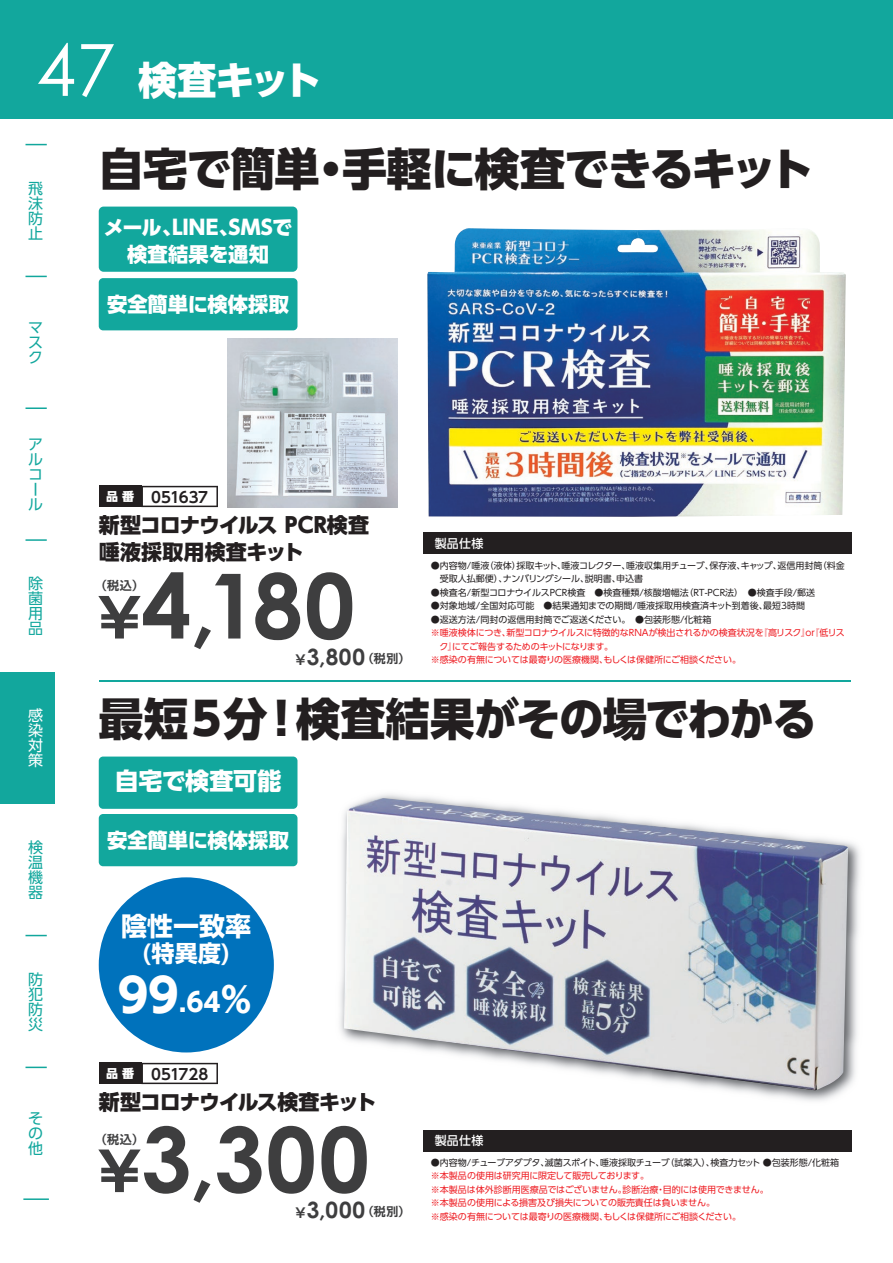
<style>
.page{position:relative;width:893px;height:1263px;background:#fff}
.page>*{position:absolute;margin:0;border:0;box-sizing:border-box;transform-origin:0 0}
.t1{font:700 90px "Century Gothic";letter-spacing:.015em;color:#3e3e3f}
.t2{font:45px "UD Shin Go Pr 6 Heavy 90 msp RKSJ H";letter-spacing:-.025em;color:#231f20}
.t3{font:800 39px "UD Shin Go Pr 6";letter-spacing:-.065em;color:#fff}
.t4{font:25.95px "UD Shin Go Pr 6 Bold 90 msp RKSJ H";color:#fff}
.t5{font:24px "UD Shin Go Pr 6 Heavy 90 msp RKSJ H";letter-spacing:-.015em;color:#fff}
.t6{font:23.1px "UD Shin Go Pr 6 Bold 90 msp RKSJ H";color:#fff}
.t7{font:700 22.5px "Century Gothic";letter-spacing:.04em;color:#3e3e3f}
.t8{font:21px/27px "UD Shin Go Pr 6 Heavy 90 msp RKSJ H";color:#231f20}
.t9{font:21px "UD Shin Go Pr 6 Heavy 90 msp RKSJ H";letter-spacing:-.065em;color:#231f20}
.t10{font:20.25px/27px "UD Shin Go Pr 6 Heavy 90 msp RKSJ H";color:#fff;text-align:center}
.t11{font:15px/15px "UD Shin Go Pr 6 Regular 90 msp RKSJ V";color:#12a79d;text-align:justify}
.t12{font:15px "UD Shin Go Pr 6 De Bold 90 msp RKSJ H";letter-spacing:-.015em;color:#231f20}
.t13{font:15px/15px "UD Shin Go Pr 6 Regular 90 msp RKSJ V";color:#fff;text-align:justify}
.t14{font:12px "Shin Go Pr 6 De Bold 90 msp RKSJ H";color:#3e3e3f}
.t15{font:12px "UD Shin Go Pr 6 Medium 90 msp RKSJ H";letter-spacing:.02em;color:#fff}
.t16{font:11.85px "Shin Go Pr 6 De Bold 90 msp RKSJ H";color:#3e3e3f}
.t17{font:9px/13.5px "UD Shin Go Pr 6 Regular 90 msp RKSJ H";letter-spacing:-.015em;color:#ee1d23}
.t18{font:9px/13.5px "UD Shin Go Pr 6 Regular 90 msp RKSJ H";color:#231f20}
.t19{font:9px "UD Shin Go Pr 6 Regular 90 msp RKSJ H";letter-spacing:-.045em;color:#ee1d23}
.s1{font-family:"UD Shin Go Pr 6 Heavy 90 msp RKSJ H";font-size:12px;color:#fff}
.s2{font-family:"Shin Go Pr 6 Bold 90 msp RKSJ H";font-weight:400;font-size:54px}
.s3{font-family:"Shin Go Pr 6 De Bold 90 msp RKSJ H";font-weight:400;font-size:13.5px}
.s4{font-size:46.2px}
.s5{font-size:34.65px}
.s6{font-family:"Shin Go Pr 6 De Bold 90 msp RKSJ H";font-weight:400;font-size:11.85px}
.s7{color:#231f20}
</style>
<div class="page">
<div style="left:0;top:0;width:893px;height:119px;background:#12a79d"></div>
<div style="left:0;top:672px;width:55px;height:132px;background:#12a79d"></div>
<hr style="left:23px;top:1198px;width:26px;height:2px;background:#12a79d">
<svg style="left:26px;top:144px;width:21px;height:1px"></svg>
<svg style="left:26px;top:276px;width:21px;height:1px"></svg>
<hr style="left:26px;top:407px;width:21px;height:2px;background:#12a79d">
<hr style="left:26px;top:539px;width:21px;height:2px;background:#12a79d">
<svg style="left:26px;top:935px;width:21px;height:1px"></svg>
<hr style="left:26px;top:1066px;width:21px;height:2px;background:#12a79d">
<div style="left:99px;top:486px;width:42px;height:21px;background:#231f20"></div>
<svg style="left:141px;top:486px;width:77px;height:21px"></svg>
<div style="left:423px;top:533px;width:429px;height:21px;background:#231f20"></div>
<div style="left:423px;top:1130px;width:429px;height:21px;background:#231f20"></div>
<div style="left:99px;top:1063px;width:42px;height:21px;background:#231f20"></div>
<svg style="left:141px;top:1063px;width:77px;height:21px"></svg>
<img style="left:427px;top:228px;width:419px;height:289px">
<img style="left:228px;top:339px;width:169px;height:168px">
<div style="left:99px;top:207px;width:198px;height:65px;background:#12a79d;border-radius:5px"></div>
<div style="left:99px;top:756px;width:198px;height:53px;background:#12a79d;border-radius:4px"></div>
<div style="left:99px;top:814px;width:198px;height:52px;background:#12a79d;border-radius:4px"></div>
<div style="left:99px;top:278px;width:198px;height:52px;background:#12a79d;border-radius:4px"></div>
<div style="left:99px;top:877px;width:175px;height:175px;background:#0072bc;border-radius:50%"></div>
<img style="left:340px;top:794px;width:520px;height:307px">
<img style="left:340px;top:1091px;width:35px;height:10px">
<img style="left:347px;top:798px;width:501px;height:292px">
<hr style="left:99px;top:681px;width:751px;height:1px;background:#12a79d">
<h3 class="t11" style="left:28px;top:180px;width:16px">飛沫防止</h3>
<h3 class="t11" style="left:28px;top:319px;width:15px">マスク</h3>
<h3 class="t11" style="left:28px;top:436px;width:16px;text-align:left">アルコール</h3>
<h3 class="t11" style="left:28px;top:575px;width:16px">除菌用品</h3>
<h3 class="t13" style="left:28px;top:707px;width:16px">感染対策</h3>
<h3 class="t11" style="left:28px;top:839px;width:16px">検温機器</h3>
<h3 class="t11" style="left:28px;top:971px;width:16px">防犯防災</h3>
<h3 class="t11" style="left:28px;top:1110px;width:16px">その他</h3>
<p class="t3" style="left:138px;top:48px;width:185px">検査キット</p>
<p class="t2" style="left:99px;top:132px;width:716px">自宅で簡単・手軽に検査できるキット</p>
<p class="t10" style="left:104px;top:213px;width:190px">メール、LINE、SMSで検査結果を通知</p>
<p class="t10" style="left:107px;top:290px;width:183px">安全簡単に検体採取</p>
<p class="t12" style="left:106px;top:485px;width:104px"><span class="s1">品 番</span> 051637</p>
<p class="t8" style="left:99px;top:511px;width:272px">新型コロナウイルス PCR検査唾液採取用検査キット</p>
<p class="t1" style="left:92px;top:537px;width:264px"><span class="s2">￥</span>4,180</p>
<p class="t14" style="left:95px;top:576px;width:50px">（税込）</p>
<p class="t7" style="left:294px;top:640px;width:73px"><span class="s3">￥</span>3,800</p>
<p class="t16" style="left:362px;top:649px;width:50px">（税別）</p>
<p class="t15" style="left:435px;top:534px;width:50px">製品仕様</p>
<p class="t18" style="left:440px;top:558px;width:406px;text-indent:-9px">●内容物/唾液（液体）採取キット、唾液コレクター、唾液収集用チューブ、保存液、キャップ、返信用封筒（料金受取人払郵便）、ナンバリングシール、説明書、申込書</p>
<p class="t18" style="left:431px;top:585px;width:395px">●検査名/新型コロナウイルスPCR検査　●検査種類/核酸増幅法（RT-PCR法）　●検査手段/郵送　</p>
<p class="t18" style="left:431px;top:599px;width:376px">●対象地域/全国対応可能　●結果通知までの期間/唾液採取用検査済キット到着後、最短3時間</p>
<p class="t18" style="left:431px;top:612px;width:282px">●返送方法/同封の返信用封筒でご返送ください。　●包装形態/化粧箱</p>
<p class="t17" style="left:431px;top:626px;width:415px">※唾液検体につき、新型コロナウイルスに特徴的なRNAが検出されるかの検査状況を『高リスク』or『低リス</p>
<p class="t19" style="left:439px;top:639px;width:175px">ク』にてご報告するためのキットになります。</p>
<p class="t17" style="left:431px;top:653px;width:312px">※感染の有無については最寄りの医療機関、もしくは保健所にご相談ください。</p>
<p class="t2" style="left:99px;top:682px;width:720px">最短５分！検査結果がその場でわかる</p>
<p class="t5" style="left:115px;top:762px;width:168px">自宅で検査可能</p>
<p class="t10" style="left:107px;top:826px;width:183px">安全簡単に検体採取</p>
<p class="t4" style="left:121px;top:904px;width:131px">陰性一致率</p>
<p class="t6" style="left:143px;top:934px;width:89px">(特異度)</p>
<p class="t4" style="left:118px;top:981px;width:137px"><span class="s4">99</span>.64<span class="s5">％</span></p>
<p class="t12" style="left:106px;top:1062px;width:104px"><span class="s1">品 番</span> 051728</p>
<p class="t9" style="left:99px;top:1084px;width:279px">新型コロナウイルス検査キット</p>
<p class="t1" style="left:92px;top:1091px;width:278px"><span class="s2">￥</span>3,300</p>
<p class="t14" style="left:95px;top:1129px;width:50px">（税込）</p>
<p class="t7" style="left:294px;top:1192px;width:118px"><span class="s3">￥</span>3,000<span class="s6">（税別）</span></p>
<p class="t15" style="left:435px;top:1131px;width:50px">製品仕様</p>
<p class="t17" style="left:431px;top:1155px;width:410px"><span class="s7">●内容物/チューブアダプタ、滅菌スポイト、唾液採取チューブ（試薬入）、検査力セット ●包装形態/化粧箱</span>※本製品の使用は研究用に限定して販売しております。<br>※本製品は体外診断用医療品ではございません。診断治療・目的には使用できません。<br>※本製品の使用による損害及び損失についての販売責任は負いません。<br>※感染の有無については最寄りの医療機関、もしくは保健所にご相談ください。</p>
</div>
